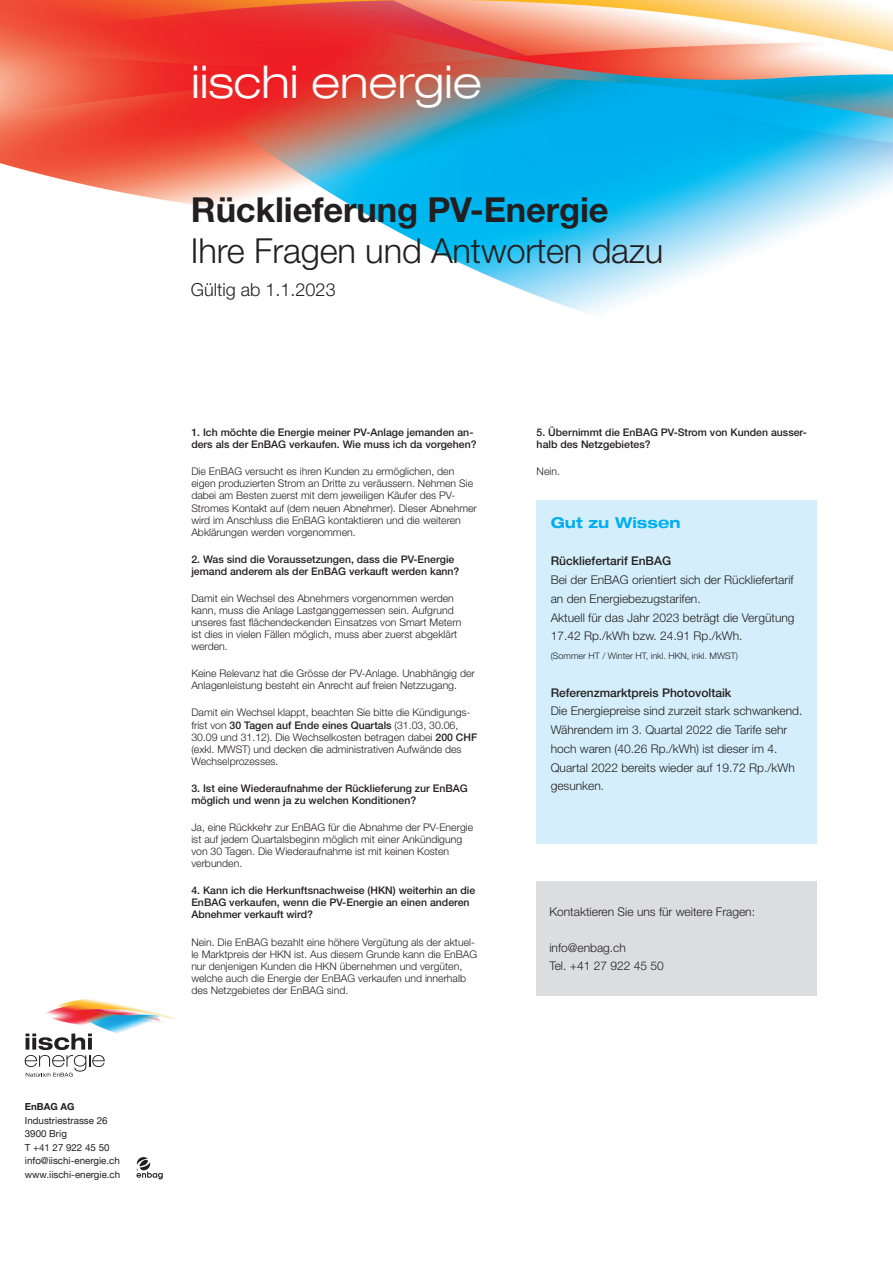
<style>
.page{position:relative;width:893px;height:1263px;background:#fff}
.page>*{position:absolute;margin:0;border:0;box-sizing:border-box;transform-origin:0 0}
.t1{font:300 expanded 45px "Helvetica Neue LT Com";letter-spacing:.005em;color:#fff}
.t2{font:300 34.5px "Helvetica Neue LT Pro";letter-spacing:-.005em;color:#231f20}
.t3{font:700 34.5px "Helvetica Neue LT Pro";letter-spacing:-.005em;color:#231f20}
.t4{font:300 18px "Helvetica Neue LT Pro";color:#231f20}
.t5{font:700 expanded 15px "Helvetica Neue LT Com";letter-spacing:.005em;color:#00aeef}
.t6{font:300 12px/18.8px "Helvetica Neue LT Pro";color:#231f20}
.t7{font:500 12px "Helvetica Neue LT Pro";color:#231f20}
.t8{font:300 10.5px/12px "Helvetica Neue LT Pro";color:#231f20}
.t9{font:500 10.5px/12px "Helvetica Neue LT Pro";color:#231f20}
.t10{font:9.75px/13.5px "Helvetica Neue LT";color:#231f20}
.t11{font:700 9.75px "Helvetica Neue LT Pro";color:#231f20}
.t12{font:300 9px "Helvetica Neue LT Pro";color:#231f20}
.s1{font-weight:500}
</style>
<div class="page">
<img style="left:24px;top:999px;width:151px;height:64px">
<svg style="left:25px;top:1033px;width:80px;height:44px"></svg>
<svg style="left:136px;top:1157px;width:27px;height:22px"></svg>
<img style="left:0;top:0;width:893px;height:314px">
<div style="left:537px;top:881px;width:280px;height:115px;background:#dcdddf"></div>
<div style="left:537px;top:500px;width:280px;height:343px;background:#d4effb"></div>
<p class="t11" style="left:25px;top:1100px;width:51px">EnBAG AG</p>
<p class="t10" style="left:25px;top:1113px;width:97px">Industriestrasse 26<br>3900 Brig<br>T +41 27 922 45 50 info@iischi-energie.ch www.iischi-energie.ch</p>
<p class="t1" style="left:191px;top:54px;width:292px">iischi energie</p>
<p class="t3" style="left:191px;top:188px;width:419px">Rücklieferung PV-Energie</p>
<p class="t2" style="left:191px;top:230px;width:474px">Ihre Fragen und Antworten dazu</p>
<p class="t4" style="left:191px;top:279px;width:146px">Gültig ab 1.1.2023</p>
<p class="t9" style="left:191px;top:426px;width:287px">1. Ich möchte die Energie meiner PV-Anlage jemanden an&shy;ders als der EnBAG verkaufen. Wie muss ich da vorgehen?</p>
<p class="t8" style="left:191px;top:465px;width:287px">Die EnBAG versucht es ihren Kunden zu ermöglichen, den eigen produzierten Strom an Dritte zu veräussern. Nehmen Sie dabei am Besten zuerst mit dem jeweiligen Käufer des PV-Stromes Kontakt auf (dem neuen Abnehmer). Dieser Abnehmer wird im Anschluss die EnBAG kontaktieren und die weiteren Abklärungen werden vorgenommen.</p>
<p class="t9" style="left:191px;top:553px;width:270px">2. Was sind die Voraussetzungen, dass die PV-Energie jemand anderem als der EnBAG verkauft werden kann?</p>
<p class="t8" style="left:191px;top:592px;width:272px">Damit ein Wechsel des Abnehmers vorgenommen werden kann, muss die Anlage Lastganggemessen sein. Aufgrund unseres fast flächendeckenden Einsatzes von Smart Metern ist dies in vielen Fällen möglich, muss aber zuerst abgeklärt werden.</p>
<p class="t8" style="left:191px;top:667px;width:285px">Keine Relevanz hat die Grösse der PV-Anlage. Unabhängig der<br>Anlagenleistung besteht ein Anrecht auf freien Netzzugang.</p>
<p class="t8" style="left:191px;top:706px;width:287px">Damit ein Wechsel klappt, beachten Sie bitte die Kündigungs&shy;frist von <span class="s1">30 Tagen auf Ende eines Quartals</span> (31.03, 30.06, 30.09 und 31.12). Die Wechselkosten betragen dabei <span class="s1">200 CHF </span>(exkl. MWST) und decken die administrativen Aufwände des Wechselprozesses.</p>
<p class="t9" style="left:191px;top:782px;width:278px">3. Ist eine Wiederaufnahme der Rücklieferung zur EnBAG möglich und wenn ja zu welchen Konditionen?</p>
<p class="t8" style="left:191px;top:821px;width:283px">Ja, eine Rückkehr zur EnBAG für die Abnahme der PV-Energie ist auf jedem Quartalsbeginn möglich mit einer Ankündigung von 30 Tagen. Die Wiederaufnahme ist mit keinen Kosten verbunden.</p>
<p class="t9" style="left:191px;top:884px;width:285px">4. Kann ich die Herkunftsnachweise (HKN) weiterhin an die<br>EnBAG verkaufen, wenn die PV-Energie an einen anderen<br>Abnehmer verkauft wird?</p>
<p class="t8" style="left:191px;top:935px;width:287px">Nein. Die EnBAG bezahlt eine höhere Vergütung als der aktuel&shy;le Marktpreis der HKN ist. Aus diesem Grunde kann die EnBAG nur denjenigen Kunden die HKN übernehmen und vergüten, welche auch die Energie der EnBAG verkaufen und innerhalb des Netzgebietes der EnBAG sind.</p>
<p class="t9" style="left:537px;top:426px;width:272px">5. Übernimmt die EnBAG PV-Strom von Kunden ausser&shy;halb des Netzgebietes?</p>
<p class="t8" style="left:537px;top:465px;width:25px">Nein.</p>
<p class="t5" style="left:551px;top:513px;width:132px">Gut zu Wissen</p>
<p class="t7" style="left:551px;top:554px;width:122px">Rückliefertarif EnBAG</p>
<p class="t6" style="left:551px;top:570px;width:244px">Bei der EnBAG orientiert sich der Rückliefertarif an den Energiebezugstarifen.</p>
<p class="t6" style="left:551px;top:608px;width:245px">Aktuell für das Jahr 2023 beträgt die Vergütung<br>17.42 Rp./kWh bzw. 24.91 Rp./kWh.</p>
<p class="t12" style="left:551px;top:650px;width:189px">(Sommer HT / Winter HT, inkl. HKN, inkl. MWST)</p>
<p class="t7" style="left:551px;top:685px;width:182px">Referenzmarktpreis Photovoltaik</p>
<p class="t6" style="left:551px;top:701px;width:253px">Die Energiepreise sind zurzeit stark schwankend.<br>Währendem im 3. Quartal 2022 die Tarife sehr hoch waren (40.26 Rp./kWh) ist dieser im 4.<br>Quartal 2022 bereits wieder auf 19.72 Rp./kWh gesunken.</p>
<p class="t6" style="left:549px;top:902px;width:207px">Kontaktieren Sie uns für weitere Fragen:</p>
<p class="t6" style="left:549px;top:938px;width:78px">info@enbag.ch</p>
<p class="t6" style="left:549px;top:956px;width:116px">Tel. +41 27 922 45 50</p>
</div>
